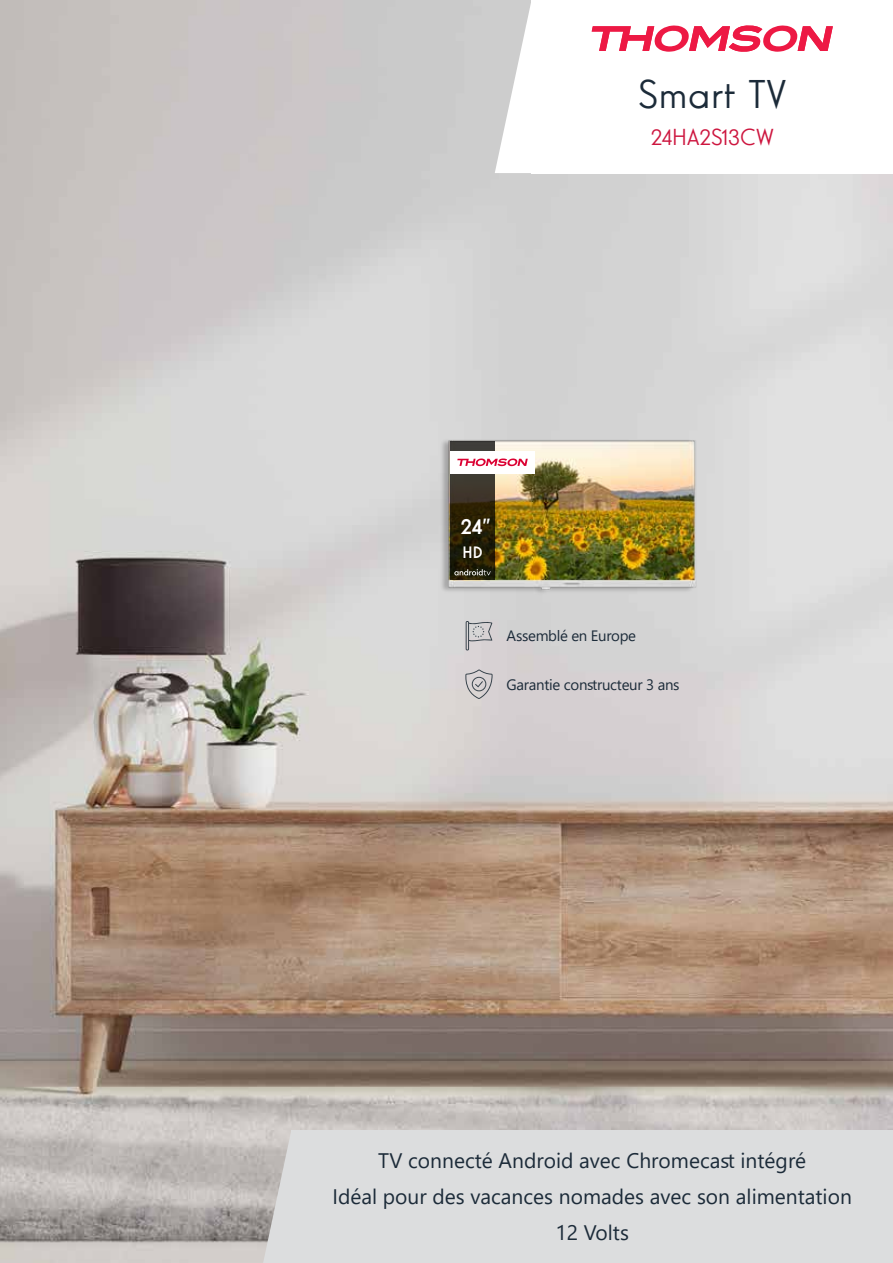
<style>
.page{position:relative;width:893px;height:1263px;background:#fff}
.page>*{position:absolute;margin:0;border:0;box-sizing:border-box;transform-origin:0 0}
.t1{font:39px "Windlesham Pro";color:#1c2b39}
.t2{font:22.5px "Windlesham Pro";color:#cd163f}
.t3{font:500 21.45px "Windlesham Pro";color:#fff}
.t4{font:21px/36px "Segoe UI";color:#1c2b39;text-align:center}
.t5{font:500 16.05px "Windlesham Pro";color:#fff}
.t6{font:15px "Segoe UI";letter-spacing:-.02em;color:#1c2b39}
</style>
<div class="page">
<img style="left:0;top:0;width:893px;height:1263px">
<svg style="left:466px;top:631px;width:26px;height:19px"></svg>
<svg style="left:465px;top:669px;width:28px;height:30px"></svg>
<img style="left:387px;top:425px;width:371px;height:206px">
<svg style="left:450px;top:442px;width:45px;height:138px;background:#302915"></svg>
<div style="left:450px;top:451px;width:85px;height:22px;background:#fff"></div>
<svg style="left:457px;top:458px;width:71px;height:8px"></svg>
<svg style="left:454px;top:569px;width:37px;height:6px"></svg>
<div style="left:531px;top:0;width:362px;height:173px;background:#fff"></div>
<div style="left:291px;top:1130px;width:602px;height:133px;background:#dcddde"></div>
<svg style="left:263px;top:1130px;width:28px;height:133px;background:#ccc9c8"></svg>
<svg style="left:592px;top:25px;width:241px;height:27px"></svg>
<svg style="left:495px;top:0;width:36px;height:173px"></svg>
<h1 class="t1" style="left:638px;top:68px;width:150px">Smart TV</h1>
<p class="t2" style="left:651px;top:122px;width:125px">24HA S2 13CW</p>
<p class="t3" style="left:461px;top:511px;width:31px">24“</p>
<p class="t5" style="left:462px;top:542px;width:22px">HD</p>
<p class="t6" style="left:507px;top:622px;width:131px">Assemblé en Europe</p>
<p class="t6" style="left:507px;top:670px;width:175px">Garantie constructeur 3 ans</p>
<p class="t4" style="left:332px;top:1141px;width:521px">TV connecté Android avec Chromecast intégré<br>Idéal pour des vacances nomades avec son alimentation<br>12 Volts</p>
</div>
